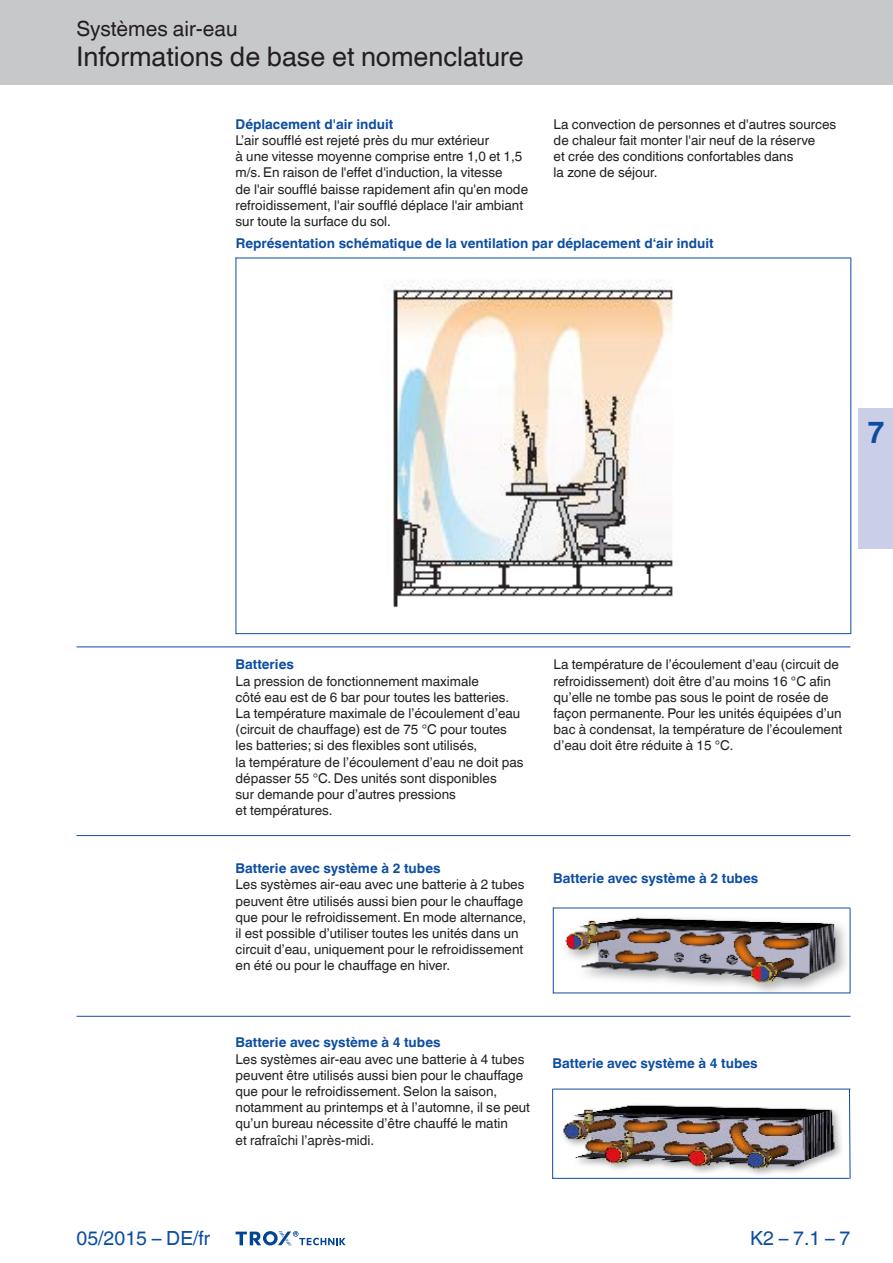
<style>
.page{position:relative;width:893px;height:1263px;background:#fff}
.page>*{position:absolute;margin:0;border:0;box-sizing:border-box;transform-origin:0 0}
.Register-Tab-Ziffern{font:700 30px "TROX Helvetica";color:#0d4da1}
.Navigation_2{font:27px "TROX Helvetica";color:#231f20}
.Navigation_1{font:21px "TROX Helvetica";color:#231f20}
.country{font:19.5px "TROX Helvetica";color:#0d4da1}
.pagina_li-re{font:19.5px "TROX Helvetica";color:#0d4da1}
.descr_txt_section_pa{font:13.5px/16.2px "TROX Helvetica";color:#231f20}
.Standard_oben_links{font:700 13.5px "TROX Helvetica";color:#0d4da1}
.descr_txt_section_ti{font:700 13.5px "TROX Helvetica";color:#0d4da1}
.s1{font-style:inherit}
</style>
<div class="page">
<div style="left:0;top:0;width:893px;height:85px;background:#c7c8ca"></div>
<svg style="left:236px;top:1231px;width:110px;height:15px"></svg>
<div style="left:859px;top:408px;width:34px;height:141px;background:#cacee7"></div>
<hr style="left:77px;top:835px;width:773px;height:1px;background:#0d4da1">
<hr style="left:77px;top:1016px;width:773px;height:1px;background:#0d4da1">
<img style="left:387px;top:279px;width:286px;height:329px">
<hr style="left:236px;top:258px;width:1px;height:376px;background:#0d4da1">
<hr style="left:850px;top:258px;width:1px;height:376px;background:#0d4da1">
<hr style="left:236px;top:258px;width:615px;height:1px;background:#0d4da1">
<hr style="left:236px;top:633px;width:615px;height:1px;background:#0d4da1">
<hr style="left:77px;top:646px;width:773px;height:1px;background:#0d4da1">
<img style="left:554px;top:907px;width:296px;height:85px">
<hr style="left:553px;top:907px;width:1px;height:86px;background:#0d4da1">
<hr style="left:850px;top:908px;width:1px;height:85px;background:#0d4da1">
<hr style="left:553px;top:908px;width:297px;height:1px;background:#0d4da1">
<hr style="left:553px;top:992px;width:297px;height:1px;background:#0d4da1">
<img style="left:553px;top:1094px;width:288px;height:83px">
<hr style="left:552px;top:1089px;width:1px;height:90px;background:#0d4da1">
<svg style="left:849px;top:1088px;width:2px;height:91px"></svg>
<hr style="left:553px;top:1089px;width:297px;height:1px;background:#0d4da1">
<hr style="left:552px;top:1178px;width:297px;height:1px;background:#0d4da1">
<p class="Navigation_1" style="left:77px;top:17px;width:163px">Systèmes air<span class="s1">-</span>eau</p>
<p class="Navigation_2" style="left:77px;top:41px;width:449px">Informations de base et nomenclature</p>
<p class="descr_txt_section_ti" style="left:236px;top:116px;width:159px">Déplacement d'air induit</p>
<p class="descr_txt_section_pa" style="left:236px;top:132px;width:255px">L’air soufflé est rejeté près du mur extérieur</p>
<p class="descr_txt_section_pa" style="left:236px;top:148px;width:288px">à une vitesse moyenne comprise entre 1,0 et 1,5 m/s. En raison de l'effet d'induction, la vitesse</p>
<p class="descr_txt_section_pa" style="left:236px;top:181px;width:294px">de l'air soufflé baisse rapidement afin qu'en mode refroidissement, l'air soufflé déplace l'air ambiant sur toute la surface du sol.</p>
<p class="descr_txt_section_pa" style="left:554px;top:116px;width:284px">La convection de personnes et d'autres sources de chaleur fait monter l'air neuf de la réserve</p>
<p class="descr_txt_section_pa" style="left:554px;top:148px;width:241px">et crée des conditions confortables dans</p>
<p class="descr_txt_section_pa" style="left:554px;top:165px;width:105px">la zone de séjour.</p>
<p class="Standard_oben_links" style="left:236px;top:236px;width:479px">Représentation schématique de la ventilation par déplacement d‘air induit</p>
<p class="Register-Tab-Ziffern" style="left:867px;top:415px;width:19px">7</p>
<p class="descr_txt_section_ti" style="left:236px;top:657px;width:60px">Batteries</p>
<p class="descr_txt_section_pa" style="left:236px;top:673px;width:245px">La pression de fonctionnement maximale</p>
<p class="descr_txt_section_pa" style="left:236px;top:689px;width:275px">côté eau est de 6 bar pour toutes les batteries.</p>
<p class="descr_txt_section_pa" style="left:236px;top:705px;width:286px">La température maximale de l’écoulement d’eau</p>
<p class="descr_txt_section_pa" style="left:236px;top:721px;width:273px">(circuit de chauffage) est de 75 °C pour toutes</p>
<p class="descr_txt_section_pa" style="left:236px;top:738px;width:243px">les batteries; si des flexibles sont utilisés,</p>
<p class="descr_txt_section_pa" style="left:236px;top:754px;width:290px">la température de l’écoulement d’eau ne doit pas</p>
<p class="descr_txt_section_pa" style="left:236px;top:770px;width:263px">dépasser 55 °C. Des unités sont disponibles</p>
<p class="descr_txt_section_pa" style="left:236px;top:786px;width:222px">sur demande pour d’autres pressions</p>
<p class="descr_txt_section_pa" style="left:236px;top:802px;width:98px">et températures.</p>
<p class="descr_txt_section_ti" style="left:236px;top:861px;width:206px">Batterie avec système à 2 tubes</p>
<p class="descr_txt_section_pa" style="left:236px;top:877px;width:290px">Les systèmes air-eau avec une batterie à 2 tubes</p>
<p class="descr_txt_section_pa" style="left:236px;top:893px;width:289px">peuvent être utilisés aussi bien pour le chauffage</p>
<p class="descr_txt_section_pa" style="left:236px;top:909px;width:292px">que pour le refroidissement. En mode alternance,</p>
<p class="descr_txt_section_pa" style="left:236px;top:925px;width:285px">il est possible d’utiliser toutes les unités dans un</p>
<p class="descr_txt_section_pa" style="left:236px;top:941px;width:289px">circuit d’eau, uniquement pour le refroidissement</p>
<p class="descr_txt_section_pa" style="left:236px;top:958px;width:216px">en été ou pour le chauffage en hiver.</p>
<p class="descr_txt_section_pa" style="left:554px;top:657px;width:287px">La température de l’écoulement d’eau (circuit de</p>
<p class="descr_txt_section_pa" style="left:554px;top:673px;width:279px">refroidissement) doit être d’au moins 16 °C afin</p>
<p class="descr_txt_section_pa" style="left:554px;top:689px;width:277px">qu’elle ne tombe pas sous le point de rosée de</p>
<p class="descr_txt_section_pa" style="left:554px;top:705px;width:289px">façon permanente. Pour les unités équipées d’un</p>
<p class="descr_txt_section_pa" style="left:554px;top:721px;width:290px">bac à condensat, la température de l’écoulement</p>
<p class="descr_txt_section_pa" style="left:554px;top:738px;width:181px">d’eau doit être réduite à 15 °C.</p>
<p class="Standard_oben_links" style="left:553px;top:870px;width:206px">Batterie avec système à 2 tubes</p>
<p class="descr_txt_section_ti" style="left:236px;top:1035px;width:206px">Batterie avec système à 4 tubes</p>
<p class="descr_txt_section_pa" style="left:236px;top:1051px;width:290px">Les systèmes air-eau avec une batterie à 4 tubes</p>
<p class="descr_txt_section_pa" style="left:236px;top:1067px;width:289px">peuvent être utilisés aussi bien pour le chauffage</p>
<p class="descr_txt_section_pa" style="left:236px;top:1083px;width:263px">que pour le refroidissement. Selon la saison,</p>
<p class="descr_txt_section_pa" style="left:236px;top:1099px;width:296px">notamment au printemps et à l’automne, il se peut</p>
<p class="descr_txt_section_pa" style="left:236px;top:1116px;width:274px">qu’un bureau nécessite d’être chauffé le matin</p>
<p class="descr_txt_section_pa" style="left:236px;top:1132px;width:140px">et rafraîchi l’après-midi.</p>
<p class="Standard_oben_links" style="left:553px;top:1056px;width:206px">Batterie avec système à 4 tubes</p>
<p class="country" style="left:77px;top:1227px;width:135px">05/2015 – DE/fr</p>
<p class="pagina_li-re" style="left:750px;top:1227px;width:102px">K2 – 7.1 – <span class="s1">7</span></p>
</div>
